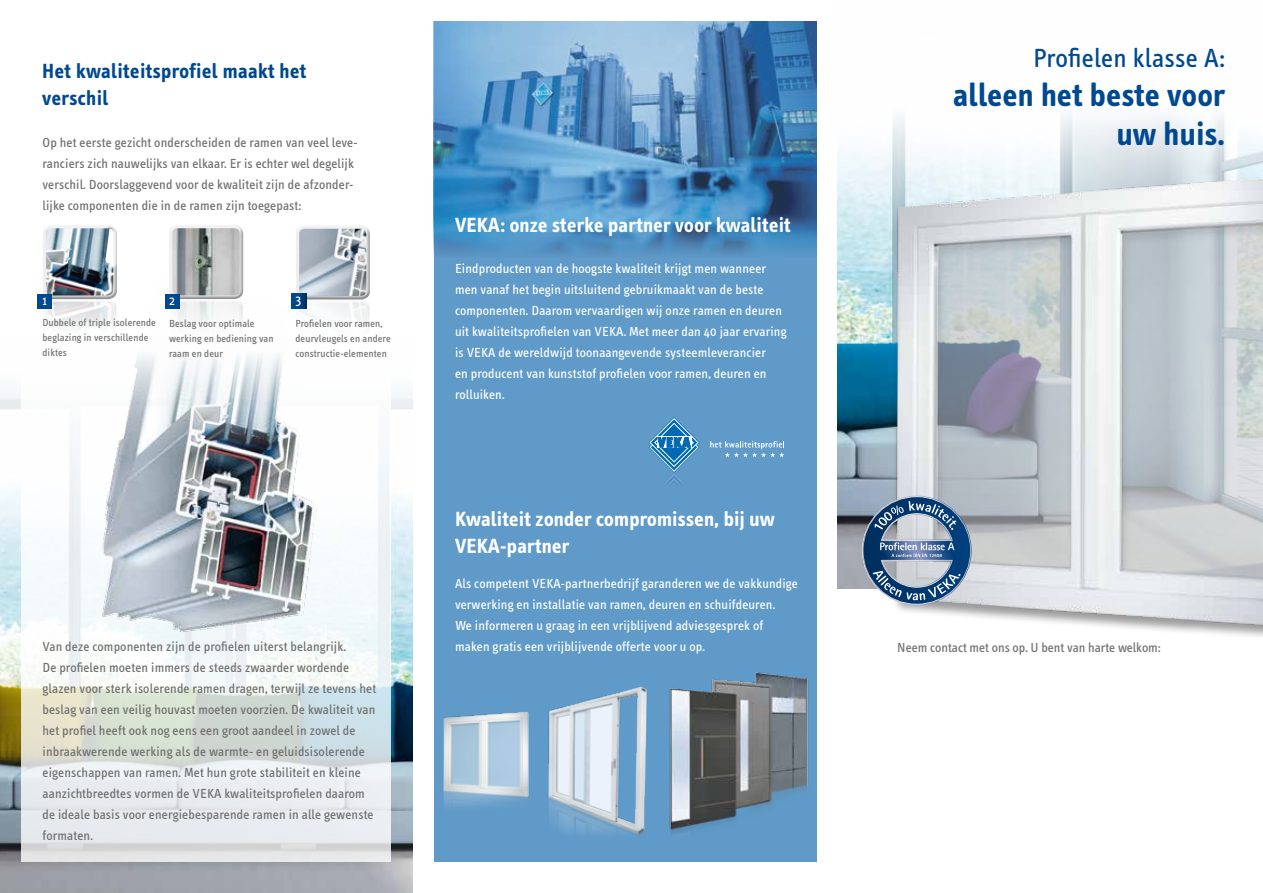
<style>
.page{position:relative;width:1263px;height:893px;background:#fff}
.page>*{position:absolute;margin:0;border:0;box-sizing:border-box;transform-origin:0 0}
.t1{font:700 33px "Info Text";letter-spacing:.01em;color:#004890}
.t2{font:27px "Info Text";letter-spacing:.01em;color:#004890}
.t3{font:700 21px/27px "Info Text";letter-spacing:.01em;color:#fff}
.t4{font:700 21px/27px "Info Text";letter-spacing:.02em;color:#004890}
.t5{font:13.5px/21px "Info Text";letter-spacing:.01em;color:#6f6f6e;text-align:justify}
.t6{font:13.5px/21px "Info Text";letter-spacing:.01em;color:#fff}
.t7{font:10.5px/15px "Info Text";letter-spacing:.01em;color:#6f6f6e}
</style>
<div class="page">
<img style="left:0;top:392px;width:412px;height:501px">
<div style="left:434px;top:21px;width:382px;height:840px;background:#5f9ac8"></div>
<img style="left:838px;top:115px;width:416px;height:473px">
<img style="left:434px;top:21px;width:382px;height:233px">
<svg style="left:21px;top:392px;width:370px;height:469px"></svg>
<svg style="left:710px;top:441px;width:74px;height:16px"></svg>
<svg style="left:648px;top:417px;width:52px;height:66px"></svg>
<img style="left:876px;top:141px;width:387px;height:496px">
<img style="left:548px;top:686px;width:99px;height:149px">
<img style="left:652px;top:672px;width:164px;height:190px">
<img style="left:71px;top:293px;width:257px;height:345px">
<img style="left:434px;top:711px;width:101px;height:151px">
<div style="left:42px;top:301px;width:75px;height:37px;background:#000;opacity:.75"></div>
<div style="left:42px;top:224px;width:76px;height:73px;background:#f5f5f6"></div>
<div style="left:42px;top:226px;width:76px;height:75px;background:#000;opacity:.4"></div>
<div style="left:295px;top:301px;width:75px;height:37px;background:#fafbfb"></div>
<div style="left:295px;top:224px;width:76px;height:73px;background:#f7f7f7"></div>
<div style="left:295px;top:227px;width:76px;height:75px;background:#000;opacity:.4"></div>
<div style="left:168px;top:301px;width:75px;height:37px;background:#000;opacity:.75"></div>
<div style="left:168px;top:224px;width:76px;height:73px;background:#f5f5f6"></div>
<div style="left:168px;top:226px;width:76px;height:75px;background:#000;opacity:.4"></div>
<svg style="left:291px;top:294px;width:15px;height:15px"></svg>
<div style="left:165px;top:294px;width:15px;height:15px;background:#004890"></div>
<div style="left:37px;top:294px;width:15px;height:15px;background:#004890"></div>
<svg style="left:861px;top:495px;width:111px;height:111px;background:#7990ab"></svg>
<h3 class="t4" style="left:42px;top:58px;width:266px">Het kwaliteitsprofiel maakt het verschil</h3>
<p class="t5" style="left:43px;top:132px;width:317px">Op het eerste gezicht onderscheiden de ramen van veel leve-</p>
<p class="t5" style="left:43px;top:153px;width:313px">ranciers zich nauwelijks van elkaar. Er is echter wel degelijk verschil. Doorslaggevend voor de kwaliteit zijn de afzonder&shy;lijke componenten die in de ramen zijn toegepast:</p>
<p class="t6" style="left:42px;top:291px;width:6px">1</p>
<p class="t6" style="left:169px;top:291px;width:7px">2</p>
<p class="t6" style="left:296px;top:289px;width:7px">3</p>
<p class="t7" style="left:43px;top:315px;width:115px">Dubbele of triple isolerende beglazing in verschillende diktes</p>
<p class="t7" style="left:169px;top:316px;width:106px">Beslag voor optimale werking en bediening van raam en deur</p>
<p class="t7" style="left:296px;top:316px;width:97px">Profielen voor ramen, deurvleugels en andere constructie-elementen</p>
<p class="t5" style="left:43px;top:636px;width:335px;text-align:left">Van deze componenten zijn de profielen uiterst belangrijk.<br>De profielen moeten immers de steeds zwaarder wordende glazen voor sterk isolerende ramen dragen, terwijl ze tevens het beslag van een veilig houvast moeten voorzien. De kwaliteit van het profiel heeft ook nog eens een groot aandeel in zowel de inbraakwerende werking als de warmte- en geluidsisolerende eigenschappen van ramen. Met hun grote stabiliteit en kleine aanzichtbreedtes vormen de VEKA kwaliteitsprofielen daarom de ideale basis voor energiebesparende ramen in alle gewenste formaten.</p>
<h3 class="t3" style="left:455px;top:212px;width:337px">VEKA: onze sterke partner voor kwaliteit</h3>
<p class="t6" style="left:455px;top:258px;width:333px">Eindproducten van de hoogste kwaliteit krijgt men wanneer men vanaf het begin uitsluitend gebruikmaakt van de beste componenten. Daarom vervaardigen wij onze ramen en deuren uit kwaliteitsprofielen van VEKA. Met meer dan 40 jaar ervaring is VEKA de wereldwijd toonaangevende systeemleverancier<br>en producent van kunststof profielen voor ramen, deuren en rolluiken.</p>
<h3 class="t3" style="left:455px;top:505px;width:321px">Kwaliteit zonder compromissen, bij uw<br>VEKA-partner</h3>
<p class="t6" style="left:455px;top:573px;width:344px">Als competent VEKA-partnerbedrijf garanderen we de vakkundige verwerking en installatie van ramen, deuren en schuifdeuren.<br>We informeren u graag in een vrijblijvend adviesgesprek of maken gratis een vrijblijvende offerte voor u op.</p>
<h2 class="t2" style="left:1033px;top:43px;width:193px">Profielen klasse A:</h2>
<h1 class="t1" style="left:953px;top:76px;width:273px">alleen het beste voor</h1>
<h1 class="t1" style="left:1117px;top:115px;width:110px">uw huis.</h1>
<p class="t5" style="left:897px;top:637px;width:265px">Neem contact met ons op. U bent van harte welkom:</p>
</div>
